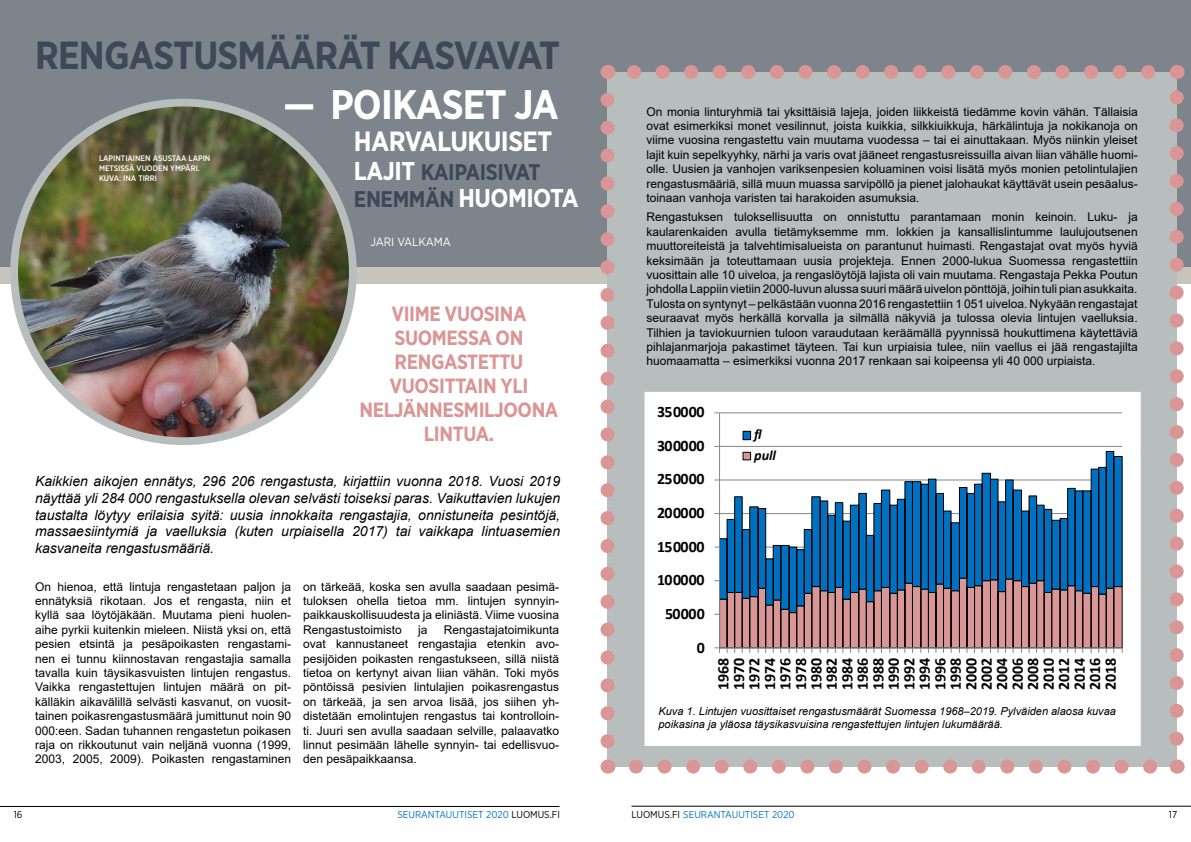
<style>
.page{position:relative;width:1191px;height:842px;background:#fff}
.page>*{position:absolute;margin:0;border:0;box-sizing:border-box;transform-origin:0 0}
.t1{font:700 41.2px "Gotham Narrow";letter-spacing:-.02em;color:#fff}
.t2{font:700 39.1px "Gotham Narrow";letter-spacing:-.025em;color:#3d4858}
.t3{font:700 27.8px "Gotham Narrow";letter-spacing:-.02em;color:#fff}
.t4{font:700 25.8px "Gotham Narrow";letter-spacing:-.02em;color:#fff}
.t5{font:700 22.7px "Gotham Narrow";letter-spacing:-.02em;color:#3d4858}
.Seurantauutiset_leip{font:700 20.6px/24px "Gotham Narrow";letter-spacing:-.02em;color:#d99694;text-align:center}
.t6{font:700 15.9px/15.5px "Calibri";letter-spacing:-.035em;color:#000;text-align:justify}
.t7{font:italic 700 14.3px/20.6px "Calibri";letter-spacing:-.005em;color:#000}
.Seurantauutiset_leip-2{font:italic 14px/16.8px "Arial";color:#000;text-align:justify}
.Seurantauutiset_leip-3{font:12px/14.4px "Arial";color:#000;text-align:justify}
.t8{font:12px "Gotham Narrow";color:#fff}
.Seurantauutiset_leip-4{font:italic 11px/13.2px "Arial";color:#000}
.t9{font:10px "Gotham Narrow";color:#0077c8}
.t10{font:10px "Gotham Narrow";color:#000}
.Seurantauutiset_leip-5{font:500 8px/9.6px "Gotham Narrow";color:#fff}
.s1{font-size:39.1px}
.s2{font-size:25.8px;color:#fff}
.s3{font-size:22.7px;color:#3d4858}
.s4{color:#000}
</style>
<div class="page">
<hr style="left:631px;top:806px;width:560px;height:1px;background:#000">
<hr style="left:0;top:806px;width:559px;height:1px;background:#000">
<div style="left:0;top:266px;width:1191px;height:18px;background:#c7c4be"></div>
<div style="left:0;top:0;width:1190px;height:267px;background:#7d848c"></div>
<img style="left:14px;top:103px;width:339px;height:338px;border-radius:169px">
<div style="left:10px;top:99px;width:347px;height:346px;border:8px solid #b8bebd;border-radius:50%"></div>
<div style="left:607px;top:72px;width:569px;height:695px;background:#b8bebd"></div>
<svg style="left:600px;top:100px;width:14px;height:648px"></svg>
<svg style="left:636px;top:760px;width:521px;height:14px"></svg>
<svg style="left:1169px;top:86px;width:14px;height:653px"></svg>
<svg style="left:627px;top:65px;width:521px;height:14px"></svg>
<svg style="left:607px;top:760px;width:1px;height:14px"></svg>
<svg style="left:1176px;top:760px;width:1px;height:14px"></svg>
<svg style="left:1176px;top:65px;width:1px;height:14px"></svg>
<svg style="left:607px;top:65px;width:1px;height:14px"></svg>
<div style="left:644px;top:392px;width:496px;height:354px;background:#fff"></div>
<svg style="left:654px;top:402px;width:474px;height:290px"></svg>
<p class="t2" style="left:35px;top:30px;width:527px">RENGASTUSMÄÄRÄT KASVAVAT</p>
<p class="Seurantauutiset_leip-5" style="left:99px;top:154px;width:113px">LAPINTIAINEN ASUSTAA LAPIN<br>METSISSÄ VUODEN YMPÄRI.</p>
<p class="Seurantauutiset_leip-5" style="left:99px;top:173px;width:60px">KUVA: INA TIRRI</p>
<p class="t1" style="left:283px;top:78px;width:277px"><span class="s1">—</span> POIKASET JA</p>
<p class="t3" style="left:354px;top:123px;width:200px">HARVALUKUISET</p>
<p class="t5" style="left:354px;top:157px;width:188px"><span class="s2">LAJIT</span> KAIPAISIVAT</p>
<p class="t4" style="left:354px;top:181px;width:226px"><span class="s3">ENEMMÄN</span> HUOMIOTA</p>
<p class="t8" style="left:370px;top:235px;width:82px">JARI VALKAMA</p>
<p class="Seurantauutiset_leip" style="left:359px;top:302px;width:200px">VIIME VUOSINA<br>SUOMESSA ON<br>RENGASTETTU<br>VUOSITTAIN YLI<br>NELJÄNNESMILJOONA<br>LINTUA.</p>
<p class="Seurantauutiset_leip-2" style="left:35px;top:473px;width:526px">Kaikkien aikojen ennätys, 296 206 rengastusta, kirjattiin vuonna 2018. Vuosi 2019 näyttää yli 284 000 rengastuksella olevan selvästi toiseksi paras. Vaikuttavien lukujen taustalta löytyy erilaisia syitä: uusia innokkaita rengastajia, onnistuneita pesintöjä, massaesiintymiä ja vaelluksia (kuten urpiaisella 2017) tai vaikkapa lintuasemien kasvaneita rengastusmääriä.</p>
<p class="Seurantauutiset_leip-3" style="left:35px;top:579px;width:257px">On hienoa, että lintuja rengastetaan paljon ja ennätyksiä rikotaan. Jos et rengasta, niin et kyllä saa löytöjäkään. Muutama pieni huolen&shy;aihe pyrkii kuitenkin mieleen. Niistä yksi on, että pesien etsintä ja pesäpoikasten rengastami&shy;nen ei tunnu kiinnostavan rengastajia samalla tavalla kuin täysikasvuisten lintujen rengastus.<br>Vaikka rengastettujen lintujen määrä on pit&shy;källäkin aikavälillä selvästi kasvanut, on vuosit&shy;tainen poikasrengastusmäärä jumittunut noin 90<br>000:een. Sadan tuhannen rengastetun poikasen raja on rikkoutunut vain neljänä vuonna (1999, 2003, 2005, 2009). Poikasten rengastaminen</p>
<p class="Seurantauutiset_leip-3" style="left:303px;top:579px;width:257px">on tärkeää, koska sen avulla saadaan pesimä&shy;tuloksen ohella tietoa mm. lintujen synnyin&shy;paikkauskollisuudesta ja eliniästä. Viime vuosina Rengastustoimisto</p>
<p class="Seurantauutiset_leip-3" style="left:303px;top:622px;width:257px;text-indent:140px">Rengastajatoimikunta ovat kannustaneet rengastajia etenkin avo&shy;pesijöiden poikasten rengastukseen, sillä niistä tietoa on kertynyt aivan liian vähän. Toki myös pöntöissä pesivien lintulajien poikasrengastus on tärkeää, ja sen arvoa lisää, jos siihen yh&shy;distetään emolintujen rengastus tai kontrolloin&shy;ti. Juuri sen avulla saadaan selville, palaavatko linnut pesimään lähelle synnyin- tai edellisvuo&shy;den pesäpaikkaansa.</p>
<p class="Seurantauutiset_leip-3" style="left:418px;top:622px;width:11px">ja</p>
<p class="Seurantauutiset_leip-3" style="left:646px;top:104px;width:493px">On monia linturyhmiä tai yksittäisiä lajeja, joiden liikkeistä tiedämme kovin vähän. Tällaisia ovat esimerkiksi monet vesilinnut, joista kuikkia, silkkiuikkuja, härkälintuja ja nokikanoja on viime vuosina rengastettu vain muutama vuodessa – tai ei ainuttakaan. Myös niinkin yleiset lajit kuin sepelkyyhky, närhi ja varis ovat jääneet rengastusreissuilla aivan liian vähälle huomi&shy;olle. Uusien ja vanhojen variksenpesien koluaminen voisi lisätä myös monien petolintulajien rengastusmääriä, sillä muun muassa sarvipöllö ja pienet jalohaukat käyttävät usein pesäalus&shy;toinaan vanhoja varisten tai harakoiden asumuksia.</p>
<p class="Seurantauutiset_leip-3" style="left:646px;top:210px;width:493px">Rengastuksen tuloksellisuutta on onnistuttu parantamaan monin keinoin. Luku- ja kaularenkaiden avulla tietämyksemme mm. lokkien ja kansallislintumme laulujoutsenen muuttoreiteistä ja talvehtimisalueista on parantunut huimasti. Rengastajat ovat myös hyviä keksimään ja toteuttamaan uusia projekteja. Ennen 2000-lukua Suomessa rengastettiin vuosittain alle 10 uiveloa, ja rengaslöytöjä lajista oli vain muutama. Rengastaja Pekka Poutun johdolla Lappiin vietiin 2000-luvun alussa suuri määrä uivelon pönttöjä, joihin tuli pian asukkaita.<br>Tulosta on syntynyt – pelkästään vuonna 2016 rengastettiin 1 051 uiveloa. Nykyään rengastajat seuraavat myös herkällä korvalla ja silmällä näkyviä ja tulossa olevia lintujen vaelluksia.<br>Tilhien ja taviokuurnien tuloon varaudutaan keräämällä pyynnissä houkuttimena käytettäviä pihlajanmarjoja pakastimet täyteen. Tai kun urpiaisia tulee, niin vaellus ei jää rengastajilta huomaamatta – esimerkiksi vuonna 2017 renkaan sai koipeensa yli 40 000 urpiaista.</p>
<p class="t6" style="left:657px;top:404px;width:49px">350000</p>
<p class="t6" style="left:657px;top:438px;width:49px">300000</p>
<p class="t6" style="left:657px;top:471px;width:49px">250000</p>
<p class="t6" style="left:657px;top:505px;width:49px">200000</p>
<p class="t6" style="left:657px;top:538px;width:49px">150000</p>
<p class="t6" style="left:657px;top:572px;width:49px">100000</p>
<p class="t6" style="left:665px;top:606px;width:41px">50000</p>
<p class="t6" style="left:696px;top:639px;width:10px">0</p>
<p class="t7" style="left:754px;top:424px;width:23px">fl pull</p>
<p class="t6" style="left:715px;top:690px;width:33px;rotate:-90deg">1968<br>1970<br>1972<br>1974<br>1976<br>1978<br>1980<br>1982<br>1984<br>1986<br>1988<br>1990<br>1992<br>1994<br>1996<br>1998<br>2000<br>2002<br>2004<br>2006<br>2008<br>2010<br>2012<br>2014<br>2016<br>2018</p>
<p class="Seurantauutiset_leip-4" style="left:658px;top:705px;width:459px">Kuva 1. Lintujen vuosittaiset rengastusmäärät Suomessa 1968–2019. Pylväiden alaosa kuvaa poikasina ja yläosa täysikasvuisina rengastettujen lintujen lukumäärää.</p>
<p class="t10" style="left:14px;top:809px;width:10px">16</p>
<p class="t9" style="left:397px;top:809px;width:164px">SEURANTAUUTISET 2020 <span class="s4">LUOMUS.FI</span></p>
<p class="t9" style="left:631px;top:809px;width:165px"><span class="s4">LUOMUS.FI</span> SEURANTAUUTISET 2020</p>
<p class="t10" style="left:1168px;top:809px;width:10px">17</p>
</div>
